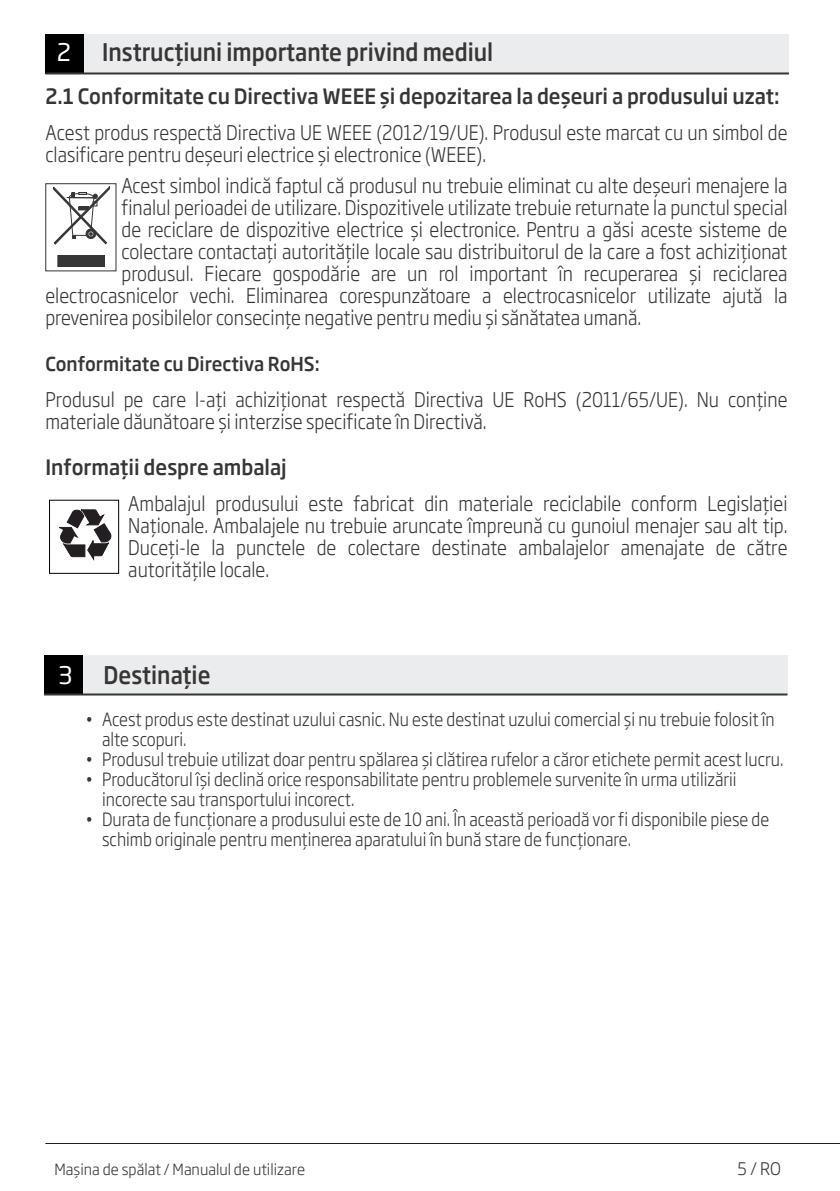
<style>
.page{position:relative;width:840px;height:1191px;background:#fff}
.page>*{position:absolute;margin:0;border:0;box-sizing:border-box;transform-origin:0 0}
.t1{font:500 24px "Soho Gothic Pro";color:#373535;scale:.88 1}
.t2{font:24px "Soho Gothic Pro";color:#fff}
.t3{font:500 20.8px "Soho Gothic Pro";color:#373535;scale:.93 1}
.t4{font:300 20px/22px "Soho Gothic Pro";color:#373535;scale:.88 1}
.t5{font:500 19px "Soho Gothic Pro";color:#373535;scale:.93 1}
.t6{font:300 18px/20px "Soho Gothic Pro";color:#373535;scale:.88 1}
.t7{font:300 17.2px "Soho Gothic Pro";color:#373535;scale:.95 1}
.t8{font:300 15.2px "Soho Gothic Pro";color:#373535;scale:.95 1}
</style>
<div class="page">
<hr style="left:45px;top:1143px;width:794px;height:1px;background:#241f1f">
<div style="left:45px;top:34px;width:40px;height:40px;background:#000"></div>
<div style="left:85px;top:34px;width:703px;height:40px;background:#ebeced"></div>
<hr style="left:45px;top:72px;width:743px;height:2px;background:#373535">
<div style="left:44px;top:655px;width:39px;height:39px;background:#000"></div>
<div style="left:83px;top:655px;width:704px;height:39px;background:#ebeced"></div>
<hr style="left:44px;top:693px;width:743px;height:2px;background:#373535">
<div style="left:58px;top:255px;width:46px;height:11px;background:#373535"></div>
<div style="left:58px;top:255px;width:46px;height:12px;border:1px solid #373535"></div>
<svg style="left:53px;top:187px;width:57px;height:57px"></svg>
<div style="left:45px;top:183px;width:71px;height:88px;border:1px solid #373535"></div>
<svg style="left:49px;top:499px;width:71px;height:74px"></svg>
<div style="left:49px;top:500px;width:70px;height:74px;border:1px solid #000"></div>
<p class="t2" style="left:57px;top:34px;width:16px">2</p>
<p class="t1" style="left:102px;top:34px;width:445px">Instrucţiuni importante privind mediul</p>
<p class="t3" style="left:45px;top:80px;width:790px">2.1 Conformitate cu Directiva WEEE şi depozitarea la deşeuri a produsului uzat:</p>
<p class="t4" style="left:45px;top:121px;width:844px">Acest produs respectă Directiva UE WEEE (2012/19/UE). Produsul este marcat cu un simbol de clasificare pentru deşeuri electrice şi electronice (WEEE).</p>
<p class="t4" style="left:121px;top:173px;width:757px">Acest simbol indică faptul că produsul nu trebuie eliminat cu alte deșeuri menajere la</p>
<p class="t4" style="left:121px;top:195px;width:757px">finalul perioadei de utilizare. Dispozitivele utilizate trebuie returnate la punctul special</p>
<p class="t4" style="left:121px;top:217px;width:757px">de reciclare de dispozitive electrice și electronice. Pentru a găsi aceste sisteme de</p>
<p class="t4" style="left:121px;top:239px;width:757px">colectare contactați autoritățile locale sau distribuitorul de la care a fost achiziționat</p>
<p class="t4" style="left:121px;top:261px;width:758px">produsul. Fiecare gospodărie are un rol important în recuperarea și reciclarea</p>
<p class="t4" style="left:45px;top:283px;width:844px">electrocasnicelor vechi. Eliminarea corespunzătoare a electrocasnicelor utilizate ajută la</p>
<p class="t4" style="left:45px;top:305px;width:678px">prevenirea posibilelor consecințe negative pentru mediu și sănătatea umană.</p>
<p class="t5" style="left:45px;top:349px;width:296px">Conformitate cu Directiva RoHS:</p>
<p class="t4" style="left:45px;top:387px;width:844px">Produsul pe care l-aţi achiziţionat respectă Directiva UE RoHS (2011/65/UE). Nu conţine materiale dăunătoare şi interzise specificate în Directivă.</p>
<p class="t3" style="left:45px;top:451px;width:261px">Informaţii despre ambalaj</p>
<p class="t4" style="left:128px;top:491px;width:750px;text-align:justify">Ambalajul produsului este fabricat din materiale reciclabile conform Legislaţiei Naţionale. Ambalajele nu trebuie aruncate împreună cu gunoiul menajer sau alt tip.<br>Duceţi-le la punctele de colectare destinate ambalajelor amenajate de către autorităţile locale.</p>
<p class="t2" style="left:58px;top:656px;width:16px">3</p>
<p class="t1" style="left:103px;top:656px;width:123px">Destinaţie</p>
<p class="t6" style="left:102px;top:708px;width:765px;text-indent:-17px">• Acest produs este destinat uzului casnic. Nu este destinat uzului comercial şi nu trebuie folosit în alte scopuri.</p>
<p class="t6" style="left:85px;top:748px;width:794px">• Produsul trebuie utilizat doar pentru spălarea şi clătirea rufelor a căror etichete permit acest lucru.</p>
<p class="t6" style="left:102px;top:768px;width:722px;text-indent:-17px">• Producătorul îşi declină orice responsabilitate pentru problemele survenite în urma utilizării incorecte sau transportului incorect.</p>
<p class="t6" style="left:102px;top:808px;width:759px;text-indent:-17px">• Durata de funcţionare a produsului este de 10 ani. În această perioadă vor fi disponibile piese de schimb originale pentru menţinerea aparatului în bună stare de funcţionare.</p>
<p class="t8" style="left:55px;top:1157px;width:265px">Maşina de spălat / Manualul de utilizare</p>
<p class="t7" style="left:737px;top:1155px;width:47px">5 / RO</p>
</div>
